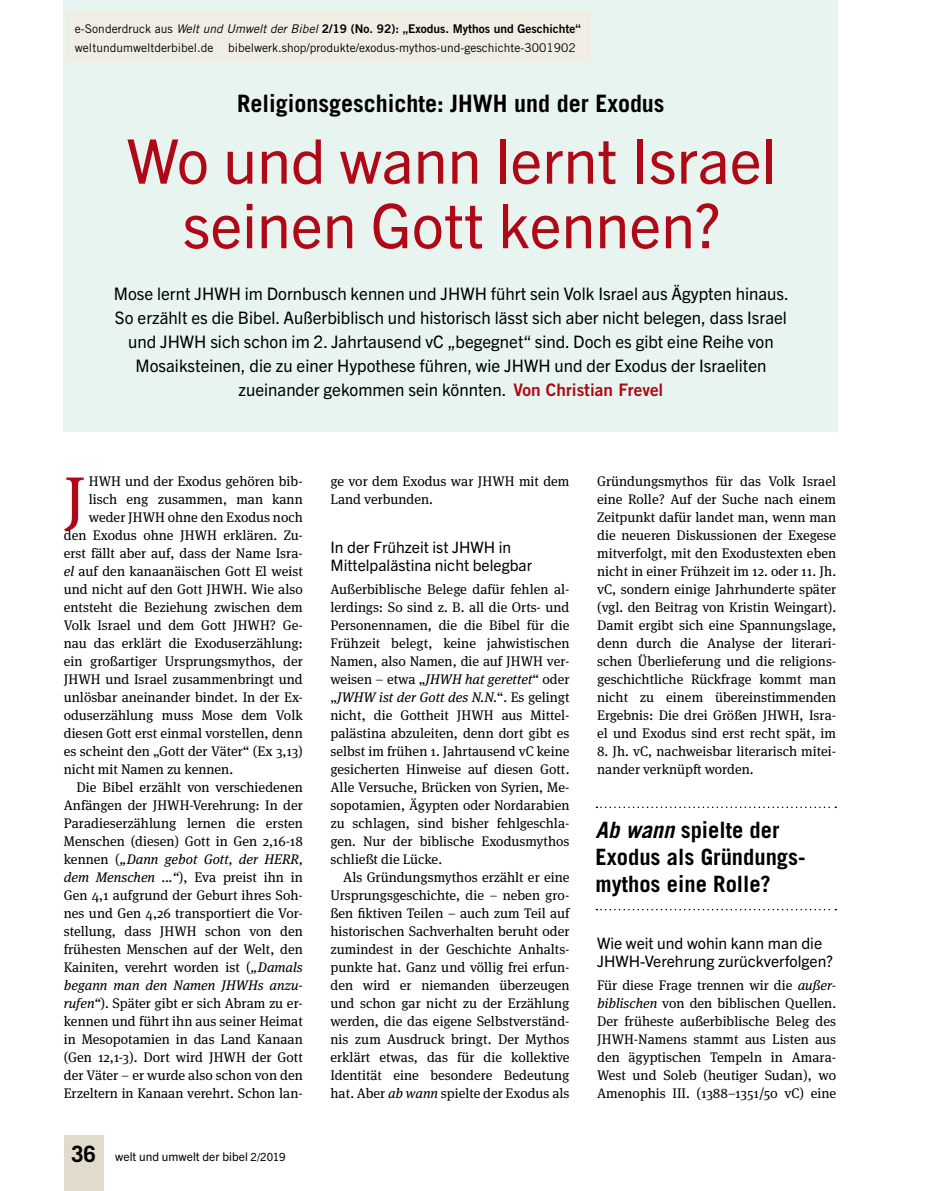
<style>
.page{position:relative;width:936px;height:1191px;background:#fff}
.page>*{position:absolute;margin:0;border:0;box-sizing:border-box;transform-origin:0 0}
.t1{font:64.8px "Meta Serif OT";color:#af0917}
.t2{font:61.5px/64.5px "Trade Gothic Next LT Pro";color:#af0917;text-align:center}
.t3{font:700 24px "Trade Gothic LT Std";color:#000}
.t4{font:700 22.5px/27px "Trade Gothic LT Std";color:#000}
.t5{font:17.25px/24px "Trade Gothic Next LT Pro";color:#000;text-align:center}
.t6{font:15.75px/18px "Trade Gothic Next LT Pro";color:#000}
.t7{font:13.8px/18px "Meta Serif OT";color:#000;text-align:justify}
.t8{font:italic 13.8px "Meta Serif OT";color:#000}
.t9{font:12px "Trade Gothic LT Std";color:#000}
.t10{font:12px "Trade Gothic LT Std Bd 2";color:#000}
.t11{font:12px "Trade Gothic Next LT Pro";color:#000}
.s1{font-family:"Trade Gothic LT Std"}
.s2{font-family:"Trade Gothic LT Std";font-style:italic}
.s3{font-family:"Trade Gothic LT Std Bd 2";color:#af0917}
.s4{font-style:italic}
.s5{font-style:normal}
.s6{font-family:"Trade Gothic LT Std";font-weight:700;font-size:22.5px}
.s7{font-size:11.25px}
</style>
<div class="page">
<div style="left:64px;top:0;width:774px;height:432px;background:#e8f4ef"></div>
<svg style="left:596px;top:806px;width:240px;height:2px"></svg>
<svg style="left:596px;top:909px;width:240px;height:1px"></svg>
<div style="left:64px;top:1135px;width:39px;height:56px;background:#e0dbcb"></div>
<div style="left:65px;top:13px;width:525px;height:49px;background:#f0ede5"></div>
<p class="t10" style="left:75px;top:22px;width:507px"><span class="s1">e-Sonderdruck aus</span> <span class="s2">Welt und Umwelt der Bibel</span> 2/19 (No. 92): „Exodus. Mythos und Geschichte“</p>
<p class="t9" style="left:75px;top:41px;width:502px">weltundumweltderbibel.de bibelwerk.shop/produkte/exodus-mythos-und-geschichte-3001902</p>
<h3 class="t3" style="left:237px;top:89px;width:429px">Religionsgeschichte: JHWH und der Exodus</h3>
<h2 class="t2" style="left:127px;top:125px;width:651px">Wo und wann lernt Israel seinen Gott kennen?</h2>
<p class="t5" style="left:114px;top:281px;width:676px">Mose lernt JHWH im Dornbusch kennen und JHWH führt sein Volk Israel aus Ägypten hinaus.<br>So erzählt es die Bibel. Außerbiblisch und historisch lässt sich aber nicht belegen, dass Israel und JHWH sich schon im 2. Jahrtausend vC „begegnet“ sind. Doch es gibt eine Reihe von Mosaiksteinen, die zu einer Hypothese führen, wie JHWH und der Exodus der Israeliten zueinander gekommen sein könnten. <span class="s3">Von Christian Frevel</span></p>
<h1 class="t1" style="left:64px;top:459px;width:24px">J</h1>
<p class="t7" style="left:89px;top:472px;width:215px">HWH und der Exodus gehören bib-</p>
<p class="t7" style="left:89px;top:490px;width:215px">lisch eng zusammen, man kann</p>
<p class="t7" style="left:89px;top:508px;width:215px">weder JHWH ohne den Exodus noch</p>
<p class="t7" style="left:64px;top:526px;width:240px">den Exodus ohne JHWH erklären. Zu-</p>
<p class="t7" style="left:64px;top:544px;width:239px">erst fällt aber auf, dass der Name Isra-</p>
<p class="t7" style="left:64px;top:562px;width:240px"><span class="s4">el</span> auf den kanaanäischen Gott El weist</p>
<p class="t7" style="left:64px;top:580px;width:240px">und nicht auf den Gott JHWH. Wie also</p>
<p class="t7" style="left:64px;top:598px;width:240px">entsteht die Beziehung zwischen dem</p>
<p class="t7" style="left:64px;top:616px;width:240px">Volk Israel und dem Gott JHWH? Ge-</p>
<p class="t7" style="left:64px;top:634px;width:240px">nau das erklärt die Exoduserzählung:</p>
<p class="t7" style="left:64px;top:652px;width:240px">ein großartiger Ursprungsmythos, der</p>
<p class="t7" style="left:64px;top:670px;width:240px">JHWH und Israel zusammenbringt und</p>
<p class="t7" style="left:64px;top:688px;width:240px">unlösbar aneinander bindet. In der Ex-</p>
<p class="t7" style="left:64px;top:706px;width:240px">oduserzählung muss Mose dem Volk</p>
<p class="t7" style="left:64px;top:724px;width:240px">diesen Gott erst einmal vorstellen, denn</p>
<p class="t7" style="left:64px;top:742px;width:240px">es scheint den „Gott der Väter“ (Ex 3,13)</p>
<p class="t7" style="left:64px;top:760px;width:171px">nicht mit Namen zu kennen.</p>
<p class="t7" style="left:77px;top:778px;width:228px">Die Bibel erzählt von verschiedenen</p>
<p class="t7" style="left:64px;top:796px;width:240px">Anfängen der JHWH-Verehrung: In der</p>
<p class="t7" style="left:64px;top:814px;width:240px">Paradieserzählung lernen die ersten</p>
<p class="t7" style="left:64px;top:832px;width:240px">Menschen (diesen) Gott in Gen 2,16-18</p>
<p class="t8" style="left:64px;top:850px;width:240px"><span class="s5">kennen (</span>„Dann gebot Gott, der HERR,</p>
<p class="t7" style="left:64px;top:868px;width:240px"><span class="s4">dem Menschen ...“</span>), Eva preist ihn in</p>
<p class="t7" style="left:64px;top:886px;width:240px">Gen 4,1 aufgrund der Geburt ihres Soh-</p>
<p class="t7" style="left:64px;top:904px;width:240px">nes und Gen 4,26 transportiert die Vor-</p>
<p class="t7" style="left:64px;top:922px;width:240px">stellung, dass JHWH schon von den</p>
<p class="t7" style="left:64px;top:940px;width:240px">frühesten Menschen auf der Welt, den</p>
<p class="t7" style="left:64px;top:958px;width:240px">Kainiten, verehrt worden ist (<span class="s4">„Damals</span></p>
<p class="t8" style="left:64px;top:976px;width:240px">begann man den Namen JHWHs anzu-</p>
<p class="t7" style="left:64px;top:994px;width:240px"><span class="s4">rufen“</span>). Später gibt er sich Abram zu er-</p>
<p class="t7" style="left:64px;top:1012px;width:240px">kennen und führt ihn aus seiner Heimat</p>
<p class="t7" style="left:64px;top:1030px;width:240px">in Mesopotamien in das Land Kanaan</p>
<p class="t7" style="left:64px;top:1048px;width:240px">(Gen 12,1-3). Dort wird JHWH der Gott</p>
<p class="t7" style="left:64px;top:1066px;width:240px">der Väter – er wurde also schon von den</p>
<p class="t7" style="left:64px;top:1084px;width:240px">Erzeltern in Kanaan verehrt. Schon lan-</p>
<p class="t11" style="left:71px;top:1148px;width:216px"><span class="s6">36</span> welt und umwelt der bibel <span class="s7">2/2019</span></p>
<p class="t7" style="left:330px;top:472px;width:240px">ge vor dem Exodus war JHWH mit dem<br>Land verbunden.</p>
<p class="t6" style="left:330px;top:537px;width:203px">In der Frühzeit ist JHWH in<br>Mittelpalästina nicht belegbar</p>
<p class="t7" style="left:330px;top:580px;width:240px">Außerbiblische Belege dafür fehlen al&shy;lerdings: So sind z. B. all die Orts- und Personennamen, die die Bibel für die Frühzeit belegt, keine jahwistischen Namen, also Namen, die auf JHWH ver&shy;weisen – etwa „<span class="s4">JHWH hat gerettet</span>“ oder „<span class="s4">JWHW ist der Gott des N.N.</span>“. Es gelingt nicht, die Gottheit JHWH aus Mittel&shy;palästina abzuleiten, denn dort gibt es selbst im frühen 1. Jahrtausend vC keine gesicherten Hinweise auf diesen Gott.<br>Alle Versuche, Brücken von Syrien, Me&shy;sopotamien, Ägypten oder Nordarabien zu schlagen, sind bisher fehlgeschla&shy;gen. Nur der biblische Exodusmythos schließt die Lücke.</p>
<p class="t7" style="left:330px;top:868px;width:240px;text-indent:13px">Als Gründungsmythos erzählt er eine Ursprungsgeschichte, die – neben gro&shy;ßen fiktiven Teilen – auch zum Teil auf historischen Sachverhalten beruht oder zumindest in der Geschichte Anhalts&shy;punkte hat. Ganz und völlig frei erfun&shy;den wird er niemanden überzeugen und schon gar nicht zu der Erzählung werden, die das eigene Selbstverständ&shy;nis zum Ausdruck bringt. Der Mythos erklärt etwas, das für die kollektive Identität eine besondere Bedeutung hat. Aber <span class="s4">ab wann</span> spielte der Exodus als</p>
<p class="t7" style="left:597px;top:472px;width:240px">Gründungsmythos für das Volk Israel eine Rolle? Auf der Suche nach einem Zeitpunkt dafür landet man, wenn man die neueren Diskussionen der Exegese mitverfolgt, mit den Exodustexten eben nicht in einer Frühzeit im 12. oder 11. Jh. vC, sondern einige Jahrhunderte später (vgl. den Beitrag von Kristin Weingart).<br>Damit ergibt sich eine Spannungslage, denn durch die Analyse der literari&shy;schen Überlieferung und die religions&shy;geschichtliche Rückfrage kommt man nicht zu einem übereinstimmenden Ergebnis: Die drei Größen JHWH, Isra&shy;el und Exodus sind erst recht spät, im</p>
<p class="t7" style="left:597px;top:742px;width:240px">8. Jh. vC, nachweisbar literarisch mitei&shy;nander verknüpft worden.</p>
<h3 class="t4" style="left:595px;top:816px;width:211px"><span class="s4">Ab wann</span> spielte der<br>Exodus als Gründungs&shy;mythos eine Rolle?</h3>
<p class="t6" style="left:597px;top:933px;width:237px">Wie weit und wohin kann man die<br>JHWH-Verehrung zurückverfolgen?</p>
<p class="t7" style="left:597px;top:976px;width:240px">Für diese Frage trennen wir die <span class="s4">außer&shy;biblischen</span> von den biblischen Quellen.<br>Der früheste außerbiblische Beleg des JHWH-Namens stammt aus Listen aus den ägyptischen Tempeln in Amara-West und Soleb (heutiger Sudan), wo Amenophis III. (1388–1351/50 vC) eine</p>
</div>
